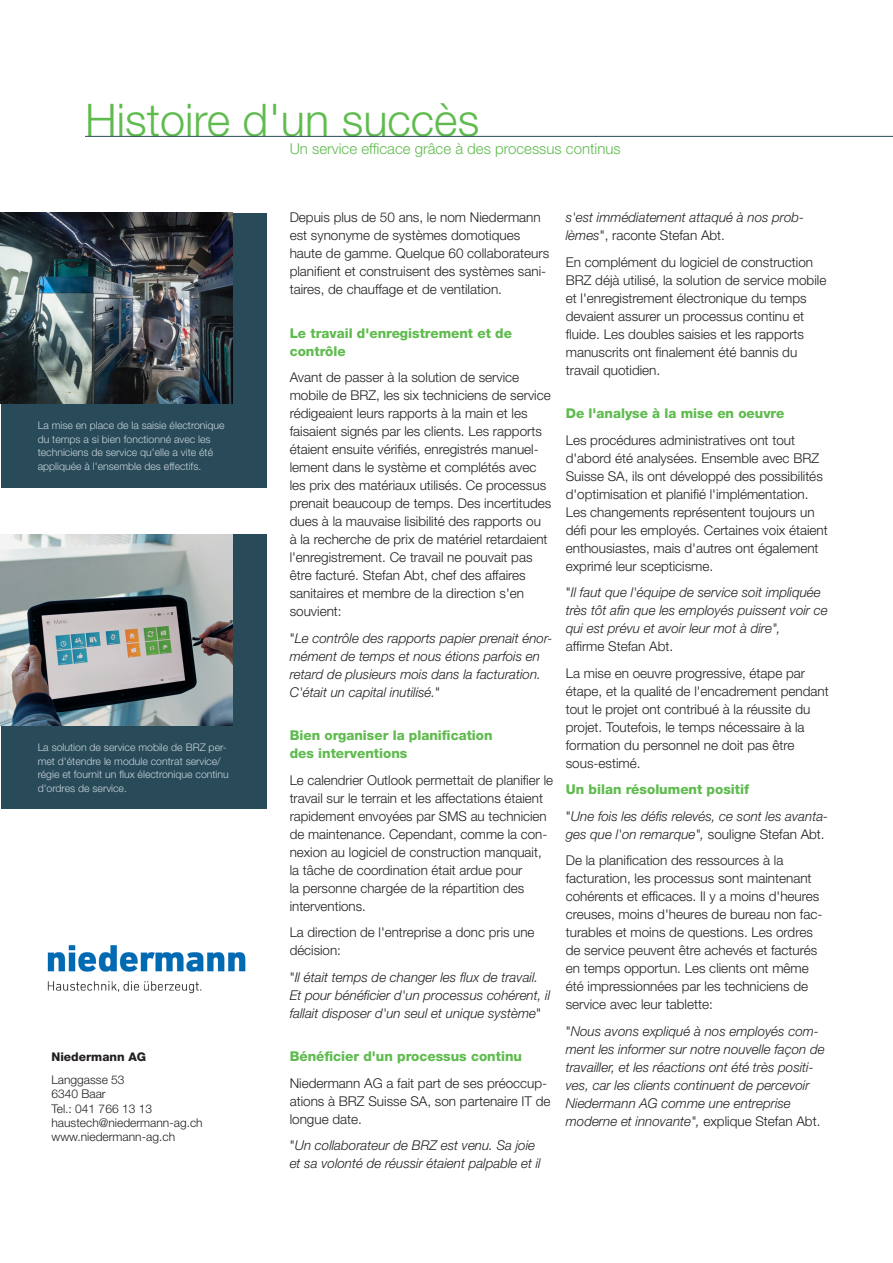
<style>
.page{position:relative;width:893px;height:1263px;background:#fff}
.page>*{position:absolute;margin:0;border:0;box-sizing:border-box;transform-origin:0 0}
._03_Kopfzeile_A_45_B{font:300 45px "Helvetica Neue LT Std";color:#5fbb4e}
.Standardtext{font:300 15px "Helvetica Neue LT Std";color:#5fbb4e}
.Standardtext-2{font:300 13.5px/18px "Helvetica Neue LT Std";color:#231f20}
.Standardtext-3{font:italic 300 13.5px/18px "Helvetica Neue LT Std";color:#231f20}
._05_Copy_schwarz{font:800 13.5px/18px "Helvetica Neue LT Std";color:#5fbb4e}
.Standardtext-4{font:800 13.5px "Helvetica Neue LT Std";color:#5fbb4e}
._05_Copy_schwarz-2{font:300 12px/14.4px "Helvetica Neue LT Std";color:#231f20}
._05_Copy_schwarz-3{font:800 12px "Helvetica Neue LT Std";color:#231f20}
._06_Bildunterschrift{font:300 10.5px/13.5px "Helvetica Neue LT Std";color:#c7d4db}
.s1{font-style:normal}
</style>
<div class="page">
<hr style="left:85px;top:136px;width:808px;height:1px;background:#294a59">
<img style="left:47px;top:945px;width:199px;height:49px">
<div style="left:1px;top:213px;width:266px;height:274px;background:#294a59"></div>
<img style="left:1px;top:213px;width:232px;height:191px">
<div style="left:1px;top:535px;width:266px;height:274px;background:#294a59"></div>
<img style="left:1px;top:535px;width:231px;height:191px">
<p class="_03_Kopfzeile_A_45_B" style="left:85px;top:93px;width:396px">Histoire d'un succès</p>
<p class="Standardtext" style="left:290px;top:140px;width:332px">Un service efficace grâce à des processus continus</p>
<p class="_06_Bildunterschrift" style="left:38px;top:418px;width:188px">La mise en place de la saisie électronique du temps a si bien fonctionné avec les techniciens de service qu'elle a vite été appliquée à l'ensemble des effectifs.</p>
<p class="_06_Bildunterschrift" style="left:38px;top:740px;width:193px">La solution de service mobile de BRZ per&shy;met d'étendre le module contrat service/ régie et fournit un flux électronique continu d'ordres de service.</p>
<p class="_05_Copy_schwarz-3" style="left:52px;top:1049px;width:96px">Niedermann AG</p>
<p class="_05_Copy_schwarz-2" style="left:52px;top:1072px;width:153px">Langgasse 53<br>6340 Baar<br>Tel.: 041 766 13 13 haustech@niedermann-ag.ch www.niedermann-ag.ch</p>
<p class="Standardtext-2" style="left:290px;top:208px;width:261px">Depuis plus de 50 ans, le nom Niedermann est synonyme de systèmes domotiques haute de gamme. Quelque 60 collaborateurs planifient et construisent des systèmes sani&shy;taires, de chauffage et de ventilation.</p>
<p class="_05_Copy_schwarz" style="left:290px;top:324px;width:224px">Le travail d'enregistrement et de contrôle</p>
<p class="Standardtext-2" style="left:290px;top:368px;width:263px">Avant de passer à la solution de service mobile de BRZ, les six techniciens de service rédigeaient leurs rapports à la main et les faisaient signés par les clients. Les rapports étaient ensuite vérifiés, enregistrés manuel&shy;lement dans le système et complétés avec les prix des matériaux utilisés. Ce processus prenait beaucoup de temps. Des incertitudes dues à la mauvaise lisibilité des rapports ou à la recherche de prix de matériel retardaient l'enregistrement. Ce travail ne pouvait pas être facturé. Stefan Abt, chef des affaires sanitaires et membre de la direction s'en souvient:</p>
<p class="Standardtext-3" style="left:290px;top:629px;width:264px"><span class="s1">"</span>Le contrôle des rapports papier prenait énor&shy;mément de temps et nous étions parfois en retard de plusieurs mois dans la facturation.<br>C'était un capital inutilisé.<span class="s1">"</span></p>
<p class="_05_Copy_schwarz" style="left:290px;top:726px;width:205px">Bien organiser la planification des interventions</p>
<p class="Standardtext-2" style="left:290px;top:771px;width:265px">Le calendrier Outlook permettait de planifier le travail sur le terrain et les affectations étaient rapidement envoyées par SMS au technicien de maintenance. Cependant, comme la con&shy;nexion au logiciel de construction manquait, la tâche de coordination était ardue pour<br>la personne chargée de la répartition des interventions.</p>
<p class="Standardtext-2" style="left:290px;top:923px;width:246px">La direction de l'entreprise a donc pris une décision:</p>
<p class="Standardtext-3" style="left:290px;top:968px;width:262px"><span class="s1">"</span>Il était temps de changer les flux de travail.<br>Et pour bénéficier d'un processus cohérent, il fallait disposer d'un seul et unique système<span class="s1">"</span></p>
<p class="_05_Copy_schwarz" style="left:290px;top:1047px;width:234px">Bénéficier d'un processus continu</p>
<p class="Standardtext-2" style="left:290px;top:1074px;width:262px">Niedermann AG a fait part de ses préoccup&shy;ations à BRZ Suisse SA, son partenaire IT de longue date.</p>
<p class="Standardtext-3" style="left:290px;top:1136px;width:253px"><span class="s1">"</span>Un collaborateur de BRZ est venu. Sa joie et sa volonté de réussir étaient palpable et il</p>
<p class="Standardtext-3" style="left:566px;top:208px;width:240px">s'est immédiatement attaqué à nos prob&shy;lèmes<span class="s1">", raconte Stefan Abt.</span></p>
<p class="Standardtext-2" style="left:566px;top:253px;width:262px">En complément du logiciel de construction BRZ déjà utilisé, la solution de service mobile et l'enregistrement électronique du temps devaient assurer un processus continu et fluide. Les doubles saisies et les rapports manuscrits ont finalement été bannis du travail quotidien.</p>
<p class="_05_Copy_schwarz" style="left:566px;top:404px;width:220px">De l'analyse à la mise en oeuvre</p>
<p class="Standardtext-2" style="left:566px;top:431px;width:264px">Les procédures administratives ont tout d'abord été analysées. Ensemble avec BRZ Suisse SA, ils ont développé des possibilités d'optimisation et planifié l'implémentation.<br>Les changements représentent toujours un défi pour les employés. Certaines voix étaient enthousiastes, mais d'autres ont également exprimé leur scepticisme.</p>
<p class="Standardtext-3" style="left:566px;top:583px;width:263px"><span class="s1">"</span>Il faut que l'équipe de service soit impliquée très tôt afin que les employés puissent voir ce qui est prévu et avoir leur mot à dire",<br><span class="s1">affirme Stefan Abt.</span></p>
<p class="Standardtext-2" style="left:566px;top:664px;width:265px">La mise en oeuvre progressive, étape par étape, et la qualité de l'encadrement pendant tout le projet ont contribué à la réussite du projet. Toutefois, le temps nécessaire à la formation du personnel ne doit pas être sous-estimé.</p>
<p class="Standardtext-4" style="left:566px;top:781px;width:185px">Un bilan résolument positif</p>
<p class="Standardtext-3" style="left:566px;top:807px;width:264px"><span class="s1">"</span>Une fois les défis relevés, ce sont les avanta&shy;ges que l'on remarque", <span class="s1">souligne Stefan Abt.</span></p>
<p class="Standardtext-2" style="left:566px;top:851px;width:258px">De la planification des ressources à la facturation, les processus sont maintenant cohérents et efficaces. Il y a moins d'heures creuses, moins d'heures de bureau non fac&shy;turables et moins de questions. Les ordres de service peuvent être achevés et facturés en temps opportun. Les clients ont même été impressionnées par les techniciens de service avec leur tablette:</p>
<p class="Standardtext-3" style="left:566px;top:1022px;width:260px"><span class="s1">"</span>Nous avons expliqué à nos employés com&shy;ment les informer sur notre nouvelle façon de travailler, et les réactions ont été très positi&shy;ves, car les clients continuent de percevoir Niedermann AG comme une entreprise moderne et innovante", <span class="s1">explique Stefan Abt.</span></p>
</div>
